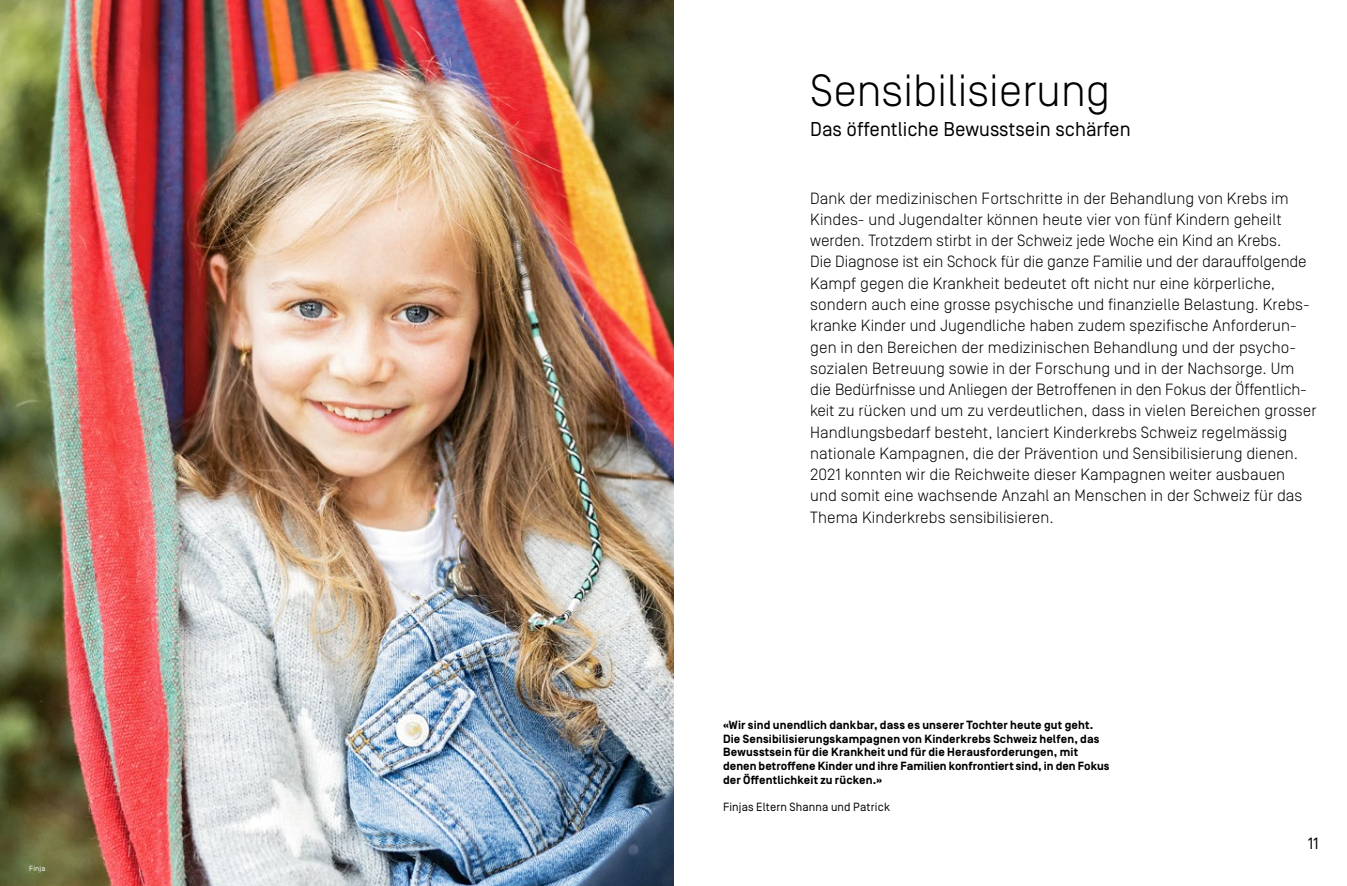
<style>
.page{position:relative;width:1347px;height:886px;background:#fff}
.page>*{position:absolute;margin:0;border:0;box-sizing:border-box;transform-origin:0 0}
.t1{font:300 45px "Simplon BP";color:#000}
.t2{font:20px "Simplon BP Regular";color:#000}
.t3{font:300 16.25px/21.2px "Simplon BP";letter-spacing:.005em;color:#000}
.t4{font:16.25px "Simplon BP Regular";color:#000}
.t5{font:700 11.88px/13.8px "Simplon BP";letter-spacing:.01em;color:#000}
.t6{font:11.88px "Simplon BP Regular";letter-spacing:.01em;color:#000}
.t7{font:7.5px "Simplon BP Regular";letter-spacing:.025em;color:#fff}
</style>
<div class="page">
<img style="left:0;top:0;width:673px;height:886px">
<p class="t7" style="left:29px;top:864px;width:18px">Finja</p>
<h1 class="t1" style="left:810px;top:64px;width:301px">Sensibilisierung</h1>
<p class="t2" style="left:810px;top:117px;width:322px">Das öffentliche Bewusstsein schärfen</p>
<p class="t3" style="left:810px;top:187px;width:508px">Dank der medizinischen Fortschritte in der Behandlung von Krebs im Kindes- und Jugendalter können heute vier von fünf Kindern geheilt werden. Trotzdem stirbt in der Schweiz jede Woche ein Kind an Krebs.<br>Die Diagnose ist ein Schock für die ganze Familie und der darauffolgende Kampf gegen die Krankheit bedeutet oft nicht nur eine körperliche, sondern auch eine grosse psychische und finanzielle Belastung. Krebs&shy;kranke Kinder und Jugendliche haben zudem spezifische Anforderun&shy;gen in den Bereichen der medizinischen Behandlung und der psycho&shy;sozialen Betreuung sowie in der Forschung und in der Nachsorge. Um die Bedürfnisse und Anliegen der Betroffenen in den Fokus der Öffentlich&shy;keit zu rücken und um zu verdeutlichen, dass in vielen Bereichen grosser Handlungsbedarf besteht, lanciert Kinderkrebs Schweiz regelmässig nationale Kampagnen, die der Prävention und Sensibilisierung dienen.<br>2021 konnten wir die Reichweite dieser Kampagnen weiter ausbauen<br>und somit eine wachsende Anzahl an Menschen in der Schweiz für das Thema Kinderkrebs sensibilisieren.</p>
<p class="t5" style="left:723px;top:718px;width:388px">«Wir sind unendlich dankbar, dass es unserer Tochter heute gut geht.<br>Die Sensibilisierungskampagnen von Kinderkrebs Schweiz helfen, das Bewusstsein für die Krankheit und für die Herausforderungen, mit denen betroffene Kinder und ihre Familien konfrontiert sind, in den Fokus der Öffentlichkeit zu rücken.»</p>
<p class="t6" style="left:723px;top:800px;width:168px">Finjas Eltern Shanna und Patrick</p>
<p class="t4" style="left:1307px;top:834px;width:12px">11</p>
</div>
